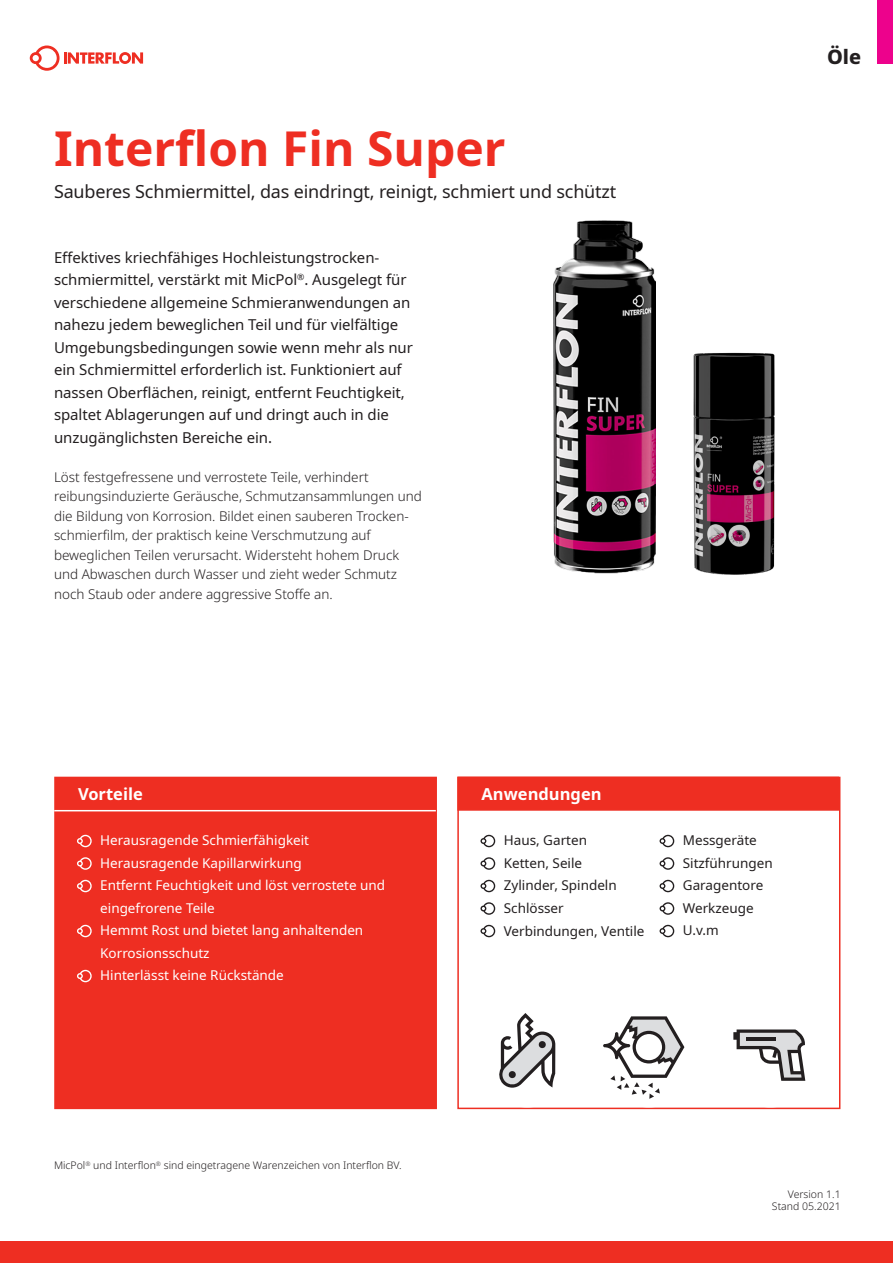
<style>
.page{position:relative;width:893px;height:1263px;background:#fff}
.page>*{position:absolute;margin:0;border:0;box-sizing:border-box;transform-origin:0 0}
.t1{font:700 48px "Noto Sans";color:#ee2e22}
.t2{font:800 19.95px "Noto Sans";color:#231f20}
.t3{font:18px "Noto Sans";letter-spacing:-.01em;color:#231f20}
.t4{font:700 16.5px "Noto Sans";color:#fff}
.t5{font:15px/22.5px "Noto Sans";letter-spacing:-.005em;color:#231f20}
.t6{font:300 13.5px/19.5px "Noto Sans";color:#231f20}
.t7{font:13.5px/22.5px "Noto Sans";color:#fff}
.t8{font:13.5px "Noto Sans";color:#231f20}
.t9{font:300 10.5px "Noto Sans";color:#231f20}
</style>
<div class="page">
<svg style="left:30px;top:45px;width:113px;height:26px"></svg>
<div style="left:0;top:1242px;width:893px;height:21px;background:#ee2e22"></div>
<div style="left:877px;top:0;width:16px;height:64px;background:#ed028c"></div>
<div style="left:457px;top:777px;width:383px;height:332px;border:2px solid #ee2e22"></div>
<div style="left:457px;top:777px;width:382px;height:34px;background:#ee2e22;border:2px solid #ee2e22"></div>
<div style="left:54px;top:777px;width:383px;height:332px;background:#ee2e22"></div>
<hr style="left:54px;top:810px;width:382px;height:1px;background:#fff">
<svg style="left:480px;top:835px;width:15px;height:12px"></svg>
<svg style="left:480px;top:857px;width:15px;height:13px"></svg>
<svg style="left:480px;top:880px;width:15px;height:12px"></svg>
<svg style="left:480px;top:902px;width:15px;height:13px"></svg>
<svg style="left:480px;top:925px;width:15px;height:12px"></svg>
<svg style="left:77px;top:835px;width:15px;height:12px"></svg>
<svg style="left:77px;top:857px;width:15px;height:13px"></svg>
<svg style="left:77px;top:880px;width:15px;height:12px"></svg>
<svg style="left:77px;top:925px;width:15px;height:12px"></svg>
<svg style="left:77px;top:970px;width:15px;height:12px"></svg>
<svg style="left:660px;top:857px;width:14px;height:13px"></svg>
<svg style="left:660px;top:835px;width:14px;height:12px"></svg>
<svg style="left:660px;top:880px;width:14px;height:12px"></svg>
<div style="left:596px;top:1002px;width:105px;height:105px;background:#fff;border-radius:50%"></div>
<svg style="left:603px;top:1016px;width:81px;height:83px"></svg>
<div style="left:718px;top:1002px;width:105px;height:105px;background:#fff;border-radius:50%"></div>
<svg style="left:733px;top:1029px;width:72px;height:52px"></svg>
<hr style="left:747px;top:1038px;width:29px;height:3px;background:#231f20">
<div style="left:475px;top:1003px;width:105px;height:104px;background:#fff;border-radius:50%"></div>
<svg style="left:499px;top:1013px;width:56px;height:75px"></svg>
<img style="left:554px;top:220px;width:101px;height:354px">
<svg style="left:660px;top:902px;width:14px;height:13px"></svg>
<svg style="left:660px;top:925px;width:14px;height:12px"></svg>
<img style="left:693px;top:352px;width:82px;height:223px">
<p class="t1" style="left:54px;top:115px;width:453px">Interflon Fin Super</p>
<p class="t3" style="left:54px;top:179px;width:564px">Sauberes Schmiermittel, das eindringt, reinigt, schmiert und schützt</p>
<p class="t5" style="left:54px;top:246px;width:360px">Effektives kriechfähiges Hochleistungstrocken&shy;schmiermittel, verstärkt mit MicPol<sup>®</sup>. Ausgelegt für verschiedene allgemeine Schmieranwendungen an nahezu jedem beweglichen Teil und für vielfältige Umgebungsbedingungen sowie wenn mehr als nur ein Schmiermittel erforderlich ist. Funktioniert auf nassen Oberflächen, reinigt, entfernt Feuchtigkeit, spaltet Ablagerungen auf und dringt auch in die unzugänglichsten Bereiche ein.</p>
<p class="t6" style="left:54px;top:467px;width:369px">Löst festgefressene und verrostete Teile, verhindert reibungsinduzierte Geräusche, Schmutzansammlungen und die Bildung von Korrosion. Bildet einen sauberen Trocken&shy;schmierfilm, der praktisch keine Verschmutzung auf beweglichen Teilen verursacht. Widersteht hohem Druck und Abwaschen durch Wasser und zieht weder Schmutz noch Staub oder andere aggressive Stoffe an.</p>
<p class="t2" style="left:827px;top:42px;width:36px">Öle</p>
<p class="t4" style="left:78px;top:782px;width:66px">Vorteile</p>
<p class="t7" style="left:100px;top:830px;width:210px">Herausragende Schmierfähigkeit</p>
<p class="t7" style="left:100px;top:852px;width:203px">Herausragende Kapillarwirkung</p>
<p class="t7" style="left:100px;top:875px;width:286px">Entfernt Feuchtigkeit und löst verrostete und eingefrorene Teile</p>
<p class="t7" style="left:100px;top:920px;width:265px">Hemmt Rost und bietet lang anhaltenden<br>Korrosionsschutz</p>
<p class="t7" style="left:100px;top:965px;width:185px">Hinterlässt keine Rückstände</p>
<p class="t9" style="left:54px;top:1158px;width:349px">MicPol<sup>®</sup> und Interflon<sup>®</sup> sind eingetragene Warenzeichen von Interflon BV.</p>
<p class="t4" style="left:482px;top:782px;width:122px">Anwendungen</p>
<p class="t8" style="left:504px;top:831px;width:85px">Haus, Garten</p>
<p class="t8" style="left:504px;top:853px;width:80px">Ketten, Seile</p>
<p class="t8" style="left:504px;top:876px;width:115px">Zylinder, Spindeln</p>
<p class="t8" style="left:504px;top:898px;width:62px">Schlösser</p>
<p class="t8" style="left:504px;top:921px;width:142px">Verbindungen, Ventile</p>
<p class="t8" style="left:683px;top:831px;width:76px">Messgeräte</p>
<p class="t8" style="left:683px;top:853px;width:91px">Sitzführungen</p>
<p class="t8" style="left:683px;top:876px;width:82px">Garagentore</p>
<p class="t8" style="left:683px;top:898px;width:72px">Werkzeuge</p>
<p class="t8" style="left:683px;top:921px;width:37px">U.v.m</p>
<p class="t9" style="left:788px;top:1186px;width:54px">Version 1.1</p>
<p class="t9" style="left:772px;top:1199px;width:70px">Stand 05.2021</p>
</div>
